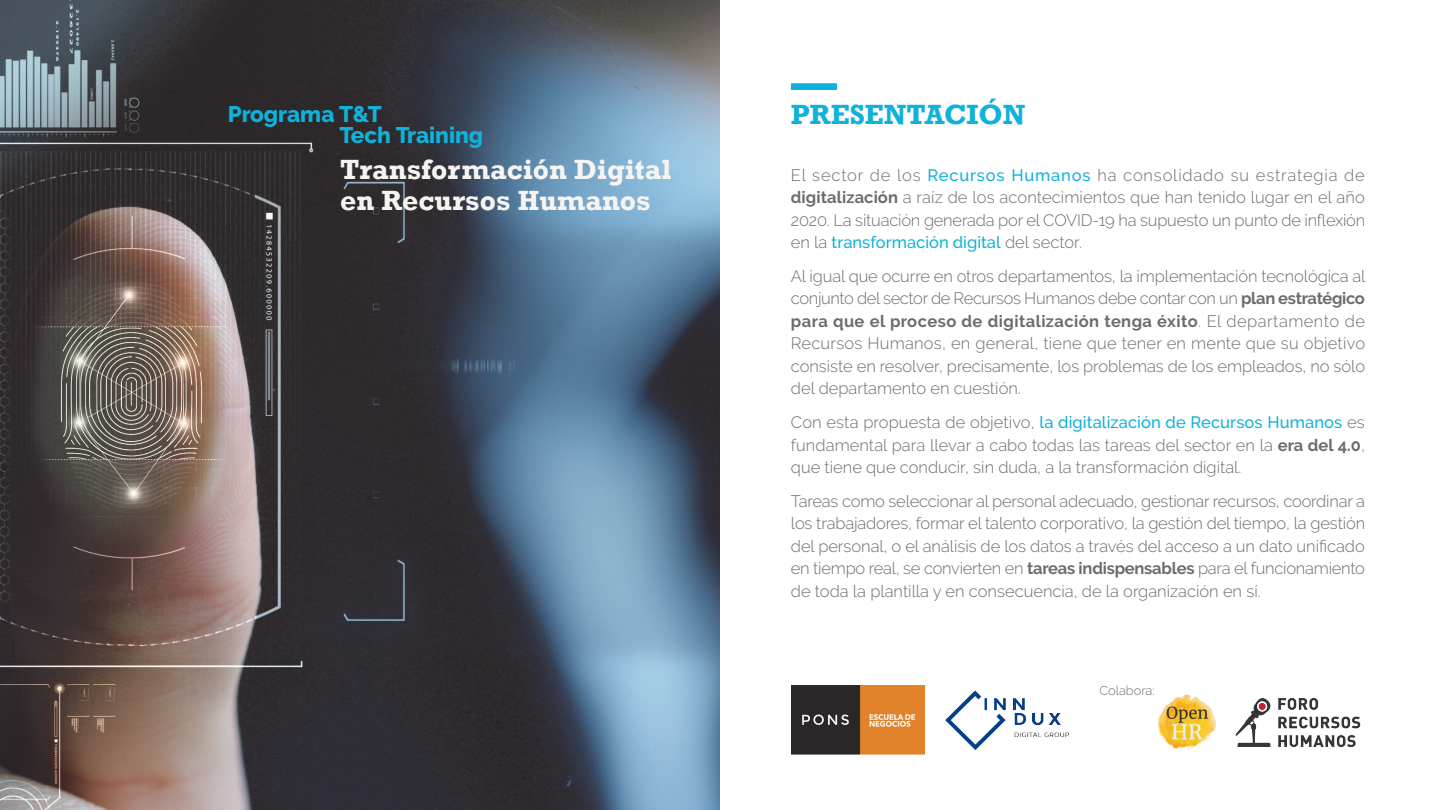
<style>
.page{position:relative;width:1440px;height:810px;background:#fff}
.page>*{position:absolute;margin:0;border:0;box-sizing:border-box;transform-origin:0 0}
.t1{font:700 28.5px/30.8px "Rockwell";color:#f6f3f1}
.t2{font:700 28.5px "Rockwell";color:#10b1da}
.t3{font:800 22.5px/21px "Raleway";color:#10b1da}
.t4{font:300 16.5px/22.5px "Raleway";color:#6d6c6d;text-align:justify}
.t5{font:300 12.75px "Raleway";color:#6d6c6d}
.s1{font-weight:500;color:#10b1da}
.s2{font-weight:700}
</style>
<div class="page">
<img style="left:0;top:0;width:720px;height:810px">
<div style="left:791px;top:83px;width:46px;height:7px;background:#10b1da"></div>
<img style="left:945px;top:690px;width:124px;height:60px">
<img style="left:791px;top:685px;width:134px;height:69px">
<img style="left:1158px;top:694px;width:58px;height:56px">
<img style="left:1235px;top:698px;width:126px;height:49px">
<h2 class="t3" style="left:339px;top:104px;width:145px;text-indent:-112px">Programa T&amp;T<br>Tech Training</h2>
<h1 class="t1" style="left:340px;top:154px;width:333px">Transformación Digital en Recursos Humanos</h1>
<h1 class="t2" style="left:791px;top:97px;width:236px">PRESENTACIÓN</h1>
<p class="t4" style="left:791px;top:163px;width:576px">El sector de los <span class="s1">Recursos Humanos</span> ha consolidado su estrategia de <span class="s2">digitalización</span> a raíz de los acontecimientos que han tenido lugar en el año 2020. La situación generada por el COVID-19 ha supuesto un punto de inflexión en la <span class="s1">transformación digital</span> del sector.</p>
<p class="t4" style="left:791px;top:265px;width:576px">Al igual que ocurre en otros departamentos, la implementación tecnológica al conjunto del sector de Recursos Humanos debe contar con un <span class="s2">plan estratégico para que el proceso de digitalización tenga éxito</span>. El departamento de Recursos Humanos, en general, tiene que tener en mente que su objetivo consiste en resolver, precisamente, los problemas de los empleados, no sólo del departamento en cuestión.</p>
<p class="t4" style="left:791px;top:411px;width:576px">Con esta propuesta de objetivo, <span class="s1">la digitalización de Recursos Humanos</span> es fundamental para llevar a cabo todas las tareas del sector en la <span class="s2">era del 4.0</span>, que tiene que conducir, sin duda, a la transformación digital.</p>
<p class="t4" style="left:791px;top:490px;width:576px">Tareas como seleccionar al personal adecuado, gestionar recursos, coordinar a los trabajadores, formar el talento corporativo, la gestión del tiempo, la gestión del personal, o el análisis de los datos a través del acceso a un dato unificado en tiempo real, se convierten en <span class="s2">tareas indispensables</span> para el funcionamiento de toda la plantilla y en consecuencia, de la organización en sí.</p>
<p class="t5" style="left:1100px;top:683px;width:57px">Colabora:</p>
</div>
